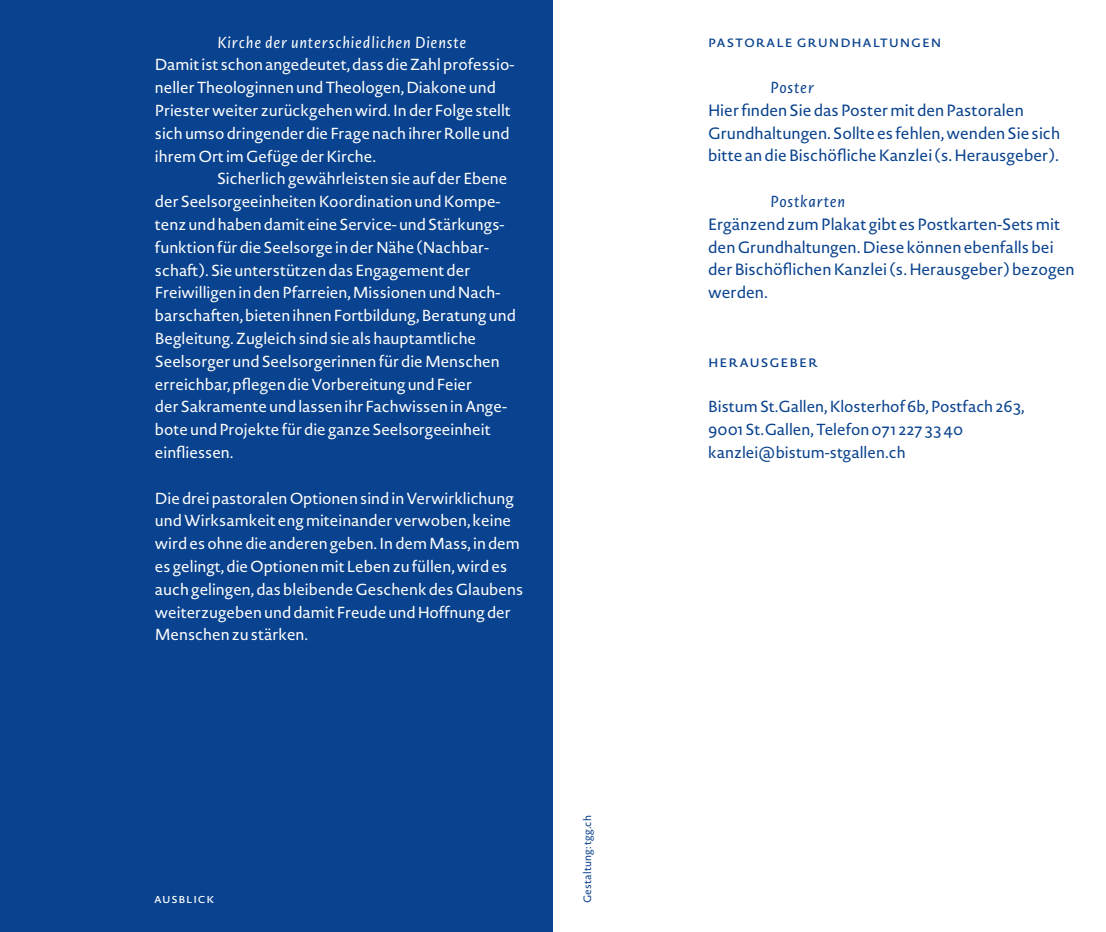
<style>
.page{position:relative;width:1106px;height:932px;background:#fff}
.page>*{position:absolute;margin:0;border:0;box-sizing:border-box;transform-origin:0 0}
.t1{font:16.2px/22.8px "Novel Sans Pro";color:#09428e}
.t2{font:16.2px "Novel Sans Pro";letter-spacing:.05em;color:#09428e}
.t3{font:15.75px/22.8px "Novel Sans Pro";color:#fff}
.t4{font:15.75px/22.8px "Novel Sans Pro";color:#09428e}
.t5{font:italic 15.75px "Novel Sans Pro";letter-spacing:.05em;color:#fff}
.t6{font:15.75px "Novel Sans Pro";letter-spacing:.05em;color:#09428e}
.t7{font:italic 15.75px "Novel Sans Pro";letter-spacing:.05em;color:#09428e}
.t8{font:13.2px "Novel Sans Pro";letter-spacing:.05em;color:#fff}
.t9{font:10.5px "Novel Sans Pro";color:#09428e}
</style>
<div class="page">
<div style="left:0;top:0;width:553px;height:931px;background:#09428e"></div>
<p class="t5" style="left:217px;top:31px;width:251px">Kirche der unterschiedlichen Dienste</p>
<p class="t3" style="left:155px;top:53px;width:361px">Damit ist schon angedeutet, dass die Zahl professio&shy;neller Theologinnen und Theologen, Diakone und Priester weiter zurückgehen wird. In der Folge stellt sich umso dringender die Frage nach ihrer Rolle und ihrem Ort im Gefüge der Kirche.</p>
<p class="t3" style="left:155px;top:167px;width:362px;text-indent:62px">Sicherlich gewährleisten sie auf der Ebene der Seelsorgeeinheiten Koordination und Kompe&shy;tenz und haben damit eine Service- und Stärkungs&shy;funktion für die Seelsorge in der Nähe (Nachbar&shy;schaft). Sie unterstützen das Engagement der Freiwilligen in den Pfarreien, Missionen und Nach&shy;barschaften, bieten ihnen Fortbildung, Beratung und Begleitung. Zugleich sind sie als hauptamtliche Seelsorger und Seelsorgerinnen für die Menschen erreichbar, pflegen die Vorbereitung und Feier<br>der Sakramente und lassen ihr Fachwissen in Ange&shy;bote und Projekte für die ganze Seelsorgeeinheit einfliessen.</p>
<p class="t3" style="left:155px;top:486px;width:370px">Die drei pastoralen Optionen sind in Verwirklichung und Wirksamkeit eng miteinander verwoben, keine wird es ohne die anderen geben. In dem Mass, in dem es gelingt, die Optionen mit Leben zu füllen, wird es auch gelingen, das bleibende Geschenk des Glaubens weiterzugeben und damit Freude und Hoffnung der Menschen zu stärken.</p>
<p class="t8" style="left:154px;top:888px;width:62px">Ausblick</p>
<p class="t9" style="left:580px;top:902px;width:89px;rotate:-90deg">Gestaltung: tgg.ch</p>
<p class="t6" style="left:708px;top:30px;width:235px">Pastorale Grundhaltungen</p>
<p class="t7" style="left:770px;top:77px;width:45px">Poster</p>
<p class="t1" style="left:708px;top:98px;width:353px">Hier finden Sie das Poster mit den Pastoralen<br>Grundhaltungen. Sollte es fehlen, wenden Sie sich bitte an die Bischöfliche Kanzlei (s. Herausgeber).</p>
<p class="t7" style="left:770px;top:190px;width:76px">Postkarten</p>
<p class="t1" style="left:708px;top:212px;width:368px">Ergänzend zum Plakat gibt es Postkarten-Sets mit den Grundhaltungen. Diese können ebenfalls bei der Bischöflichen Kanzlei (s. Herausgeber) bezogen werden.</p>
<p class="t2" style="left:708px;top:349px;width:111px">Herausgeber</p>
<p class="t4" style="left:708px;top:395px;width:318px">Bistum St.Gallen, Klosterhof 6b, Postfach 263,<br>9001 St.Gallen, Telefon 071 227 33 40 kanzlei@bistum-stgallen.ch</p>
</div>
